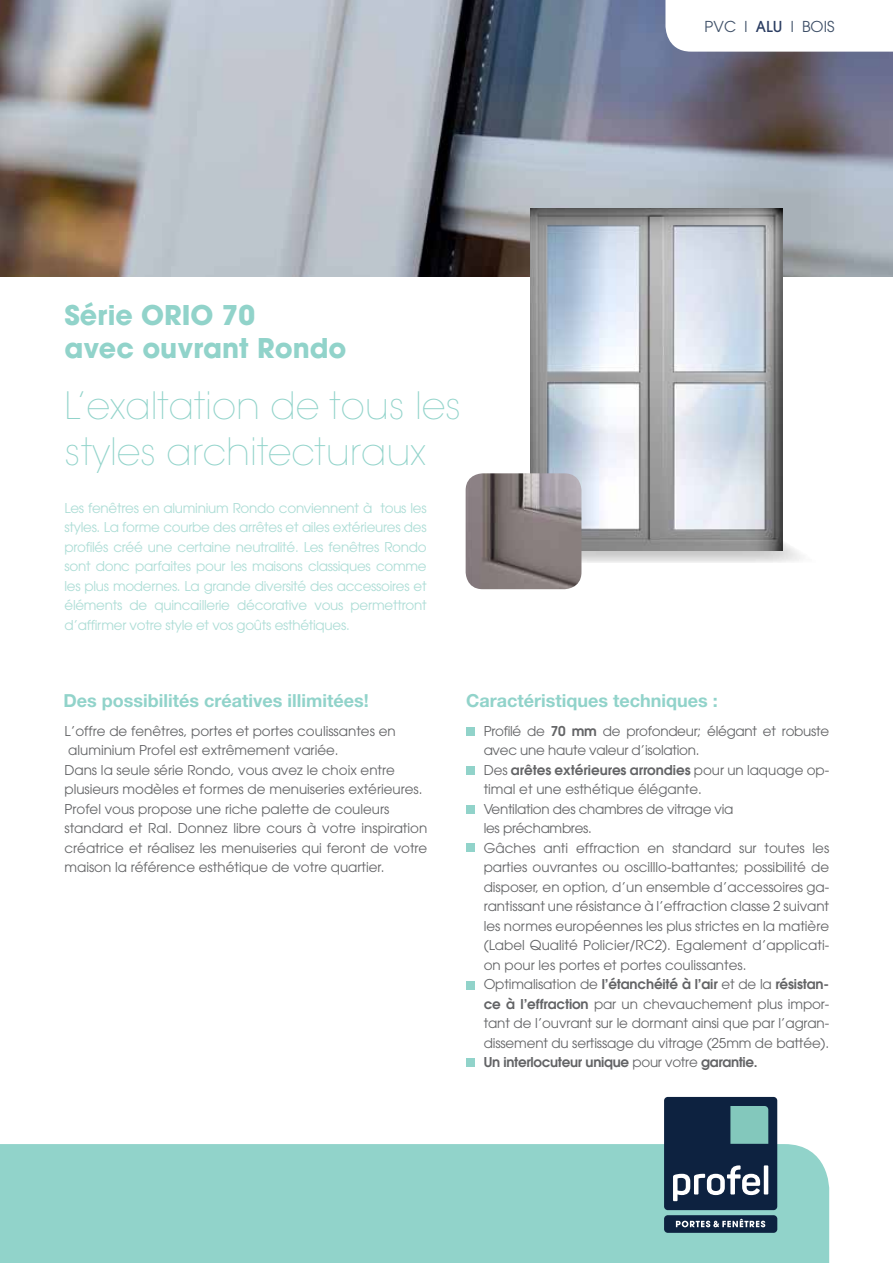
<style>
.page{position:relative;width:893px;height:1263px;background:#fff}
.page>*{position:absolute;margin:0;border:0;box-sizing:border-box;transform-origin:0 0}
.t1{font:200 37.5px/45px "Avant Garde LT";color:#91d3ca}
.t2{font:700 27px/33px "Avant Garde LT";color:#91d3ca}
.t3{font:700 18px "Helvetica Neue";color:#91d3ca}
.t4{font:15px "Avant Garde LT";color:#3f5068}
.t5{font:13.5px/19.5px "Avant Garde LT";color:#636466}
.t6{font:13.5px/19.5px "Avant Garde LT";letter-spacing:-.02em;color:#adddd6;text-align:justify}
.s1{font-weight:500;color:#2b3d62}
.s2{font-weight:600}
</style>
<div class="page">
<svg style="left:581px;top:542px;width:220px;height:21px"></svg>
<img style="left:0;top:0;width:893px;height:276px">
<img style="left:530px;top:208px;width:253px;height:343px">
<div style="left:0;top:1144px;width:829px;height:119px;background:#91d3ca"></div>
<svg style="left:665px;top:0;width:228px;height:52px"></svg>
<div style="left:467px;top:727px;width:8px;height:8px;background:#91d3ca"></div>
<div style="left:467px;top:766px;width:8px;height:8px;background:#91d3ca"></div>
<div style="left:467px;top:805px;width:8px;height:8px;background:#91d3ca"></div>
<div style="left:467px;top:844px;width:8px;height:8px;background:#91d3ca"></div>
<div style="left:467px;top:981px;width:8px;height:9px;background:#91d3ca"></div>
<div style="left:467px;top:1059px;width:8px;height:8px;background:#91d3ca"></div>
<img style="left:466px;top:473px;width:115px;height:116px">
<div style="left:664px;top:1097px;width:113px;height:113px;background:#0d2240;border-radius:4px"></div>
<svg style="left:730px;top:1106px;width:38px;height:38px"></svg>
<svg style="left:673px;top:1165px;width:87px;height:36px"></svg>
<hr style="left:764px;top:1165px;width:4px;height:29px;background:#fff">
<div style="left:664px;top:1215px;width:113px;height:18px;background:#0d2240;border-radius:4px"></div>
<svg style="left:676px;top:1219px;width:89px;height:8px"></svg>
<h2 class="t2" style="left:64px;top:298px;width:284px">Série ORIO 70<br>avec ouvrant Rondo</h2>
<h1 class="t1" style="left:64px;top:384px;width:398px">L’exaltation de tous les styles architecturaux</h1>
<p class="t6" style="left:64px;top:498px;width:364px">Les fenêtres en aluminium Rondo conviennent à tous les styles. La forme courbe des arrêtes et ailes extérieures des profilés créé une certaine neutralité. Les fenêtres Rondo sont donc parfaites pour les maisons classiques comme les plus modernes. La grande diversité des accessoires et éléments de quincaillerie décorative vous permettront d’affirmer votre style et vos goûts esthétiques.</p>
<p class="t4" style="left:705px;top:18px;width:131px">PVC l <span class="s1">ALU</span> l BOIS</p>
<h3 class="t3" style="left:64px;top:690px;width:307px">Des possibilités créatives illimitées!</h3>
<h3 class="t3" style="left:466px;top:690px;width:253px">Caractéristiques techniques :</h3>
<p class="t5" style="left:64px;top:721px;width:364px">L’offre de fenêtres, portes et portes coulissantes en aluminium Profel est extrêmement variée.<br>Dans la seule série Rondo, vous avez le choix entre plusieurs modèles et formes de menuiseries extérieures.<br>Profel vous propose une riche palette de couleurs standard et Ral. Donnez libre cours à votre inspiration créatrice et réalisez les menuiseries qui feront de votre maison la référence esthétique de votre quartier.</p>
<p class="t5" style="left:484px;top:721px;width:347px">Profilé de <span class="s2">70 mm</span> de profondeur; élégant et robuste avec une haute valeur d’isolation.<br>Des <span class="s2">arêtes extérieures arrondies</span> pour un laquage op&shy;timal et une esthétique élégante.<br>Ventilation des chambres de vitrage via<br>les préchambres.<br>Gâches anti effraction en standard sur toutes les parties ouvrantes ou oscilllo-battantes; possibilité de disposer, en option, d’un ensemble d’accessoires ga&shy;rantissant une résistance à l’effraction classe 2 suivant les normes européennes les plus strictes en la matière (Label Qualité Policier/RC2). Egalement d’applicati&shy;on pour les portes et portes coulissantes.<br>Optimalisation de <span class="s2">l’étanchéité à l’air</span> et de la <span class="s2">résistan&shy;ce à l’effraction</span> par un chevauchement plus impor&shy;tant de l’ouvrant sur le dormant ainsi que par l’agran&shy;dissement du sertissage du vitrage (25mm de battée).<br><span class="s2">Un interlocuteur unique</span> pour votre <span class="s2">garantie.</span></p>
</div>
